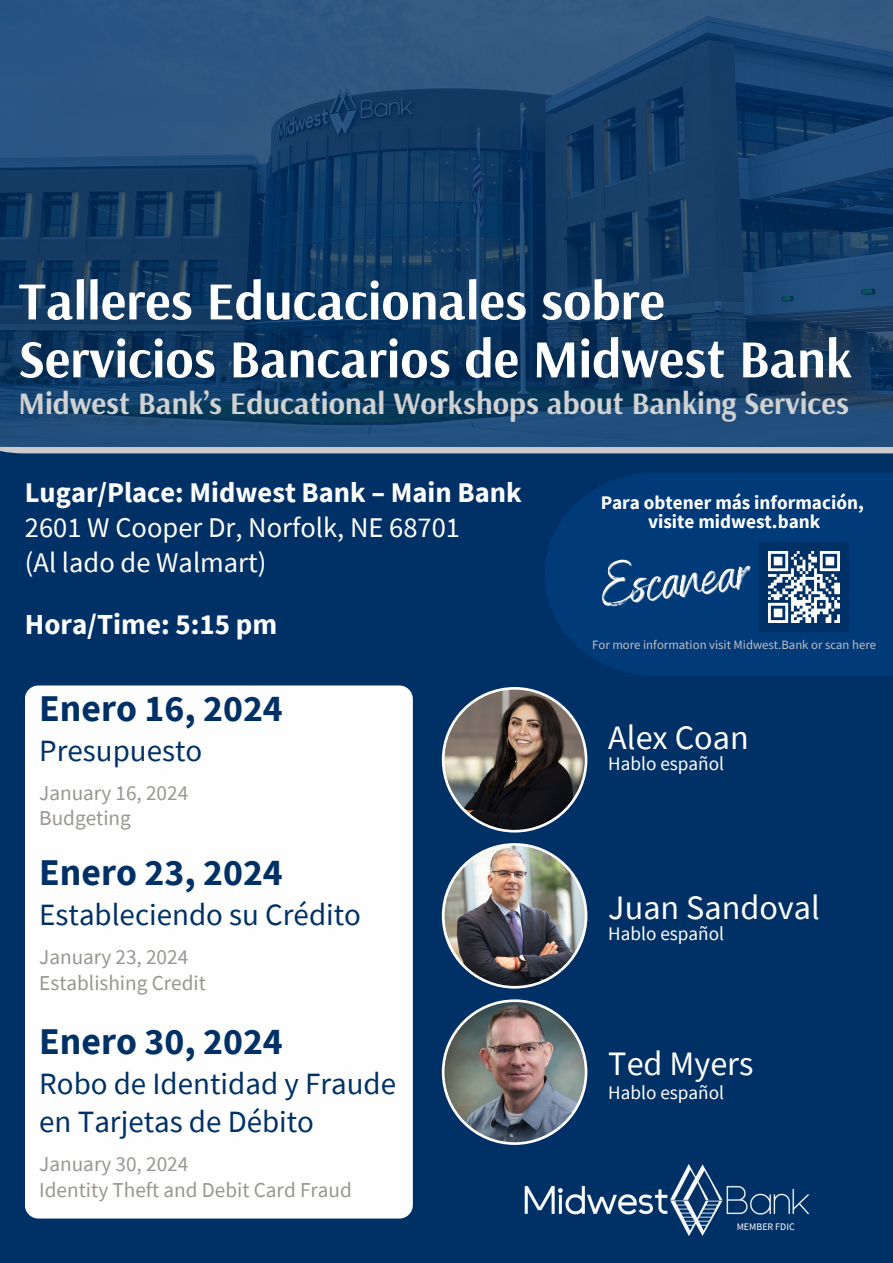
<style>
.page{position:relative;width:893px;height:1263px;background:#003166}
.page>*{position:absolute;margin:0;border:0;box-sizing:border-box;transform-origin:0 0}
.t1{font:700 53.55px/57.9px "Arsenal";color:#fff}
.t2{font:700 37.72px "Source Sans Pro";color:#003166}
.t3{font:34.2px "Source Sans Pro";color:#fff}
.t4{font:700 31.05px "Arsenal";color:#d0d1d2}
.t5{font:30.97px "Source Sans Pro";color:#003166}
.t6{font:700 28.95px "Source Sans Pro";color:#fff}
.t7{font:28.5px "Source Sans Pro";color:#fff}
.t8{font:700 28.5px "Source Sans Pro";color:#fff}
.t9{font:21.23px "Source Sans Pro";color:#999691}
.t10{font:700 19.2px "Source Sans Pro";color:#fff}
.t11{font:19.2px "Source Sans Pro";color:#fff}
.t12{font:12.75px "Source Sans Pro";color:#c0c0c0}
.t13{font:9.98px "Source Sans Pro";color:#fff}
</style>
<div class="page">
<svg style="left:0;top:0;width:893px;height:447px"></svg>
<div style="left:25px;top:685px;width:388px;height:533px;background:#fefefe;border-radius:14px"></div>
<svg style="left:442px;top:687px;width:145px;height:145px"></svg>
<img style="left:442px;top:843px;width:145px;height:145px">
<img style="left:442px;top:999px;width:145px;height:146px">
<svg style="left:545px;top:472px;width:348px;height:204px;background:#003976"></svg>
<img style="left:596px;top:533px;width:162px;height:107px">
<img style="left:759px;top:543px;width:89px;height:89px">
<img style="left:524px;top:1164px;width:286px;height:72px">
<p class="t1" style="left:18px;top:270px;width:835px">Talleres Educacionales sobre<br>Servicios Bancarios de Midwest Bank</p>
<p class="t4" style="left:18px;top:383px;width:832px">Midwest Bank’s Educational Workshops about Banking Services</p>
<p class="t8" style="left:25px;top:474px;width:498px">Lugar/Place: Midwest Bank – Main Bank</p>
<p class="t7" style="left:25px;top:509px;width:436px">2601 W Cooper Dr, Norfolk, NE 68701</p>
<p class="t7" style="left:25px;top:544px;width:243px">(Al lado de Walmart)</p>
<p class="t6" style="left:25px;top:606px;width:254px">Hora/Time: 5:15 pm</p>
<p class="t2" style="left:39px;top:684px;width:245px">Enero 16, 2024</p>
<p class="t5" style="left:39px;top:730px;width:165px">Presupuesto</p>
<p class="t9" style="left:39px;top:779px;width:150px">January 16, 2024</p>
<p class="t9" style="left:39px;top:804px;width:93px">Budgeting</p>
<p class="t2" style="left:39px;top:848px;width:245px">Enero 23, 2024</p>
<p class="t5" style="left:39px;top:894px;width:323px">Estableciendo su Crédito</p>
<p class="t9" style="left:39px;top:943px;width:150px">January 23, 2024</p>
<p class="t9" style="left:39px;top:969px;width:168px">Establishing Credit</p>
<p class="t2" style="left:39px;top:1017px;width:245px">Enero 30, 2024</p>
<p class="t5" style="left:39px;top:1063px;width:358px">Robo de Identidad y Fraude</p>
<p class="t5" style="left:39px;top:1102px;width:276px">en Tarjetas de Débito</p>
<p class="t9" style="left:39px;top:1150px;width:151px">January 30, 2024</p>
<p class="t9" style="left:39px;top:1176px;width:314px">Identity Theft and Debit Card Fraud</p>
<p class="t10" style="left:601px;top:490px;width:264px">Para obtener más información,</p>
<p class="t10" style="left:648px;top:509px;width:174px">visite midwest.bank</p>
<p class="t12" style="left:592px;top:636px;width:285px">For more information visit Midwest.Bank or scan here</p>
<p class="t3" style="left:608px;top:715px;width:142px">Alex Coan</p>
<p class="t11" style="left:608px;top:751px;width:117px">Hablo español</p>
<p class="t3" style="left:608px;top:885px;width:213px">Juan Sandoval</p>
<p class="t11" style="left:608px;top:921px;width:117px">Hablo español</p>
<p class="t3" style="left:608px;top:1041px;width:147px">Ted Myers</p>
<p class="t11" style="left:608px;top:1080px;width:117px">Hablo español</p>
<p class="t13" style="left:736px;top:1220px;width:59px">MEMBER FDIC</p>
</div>
